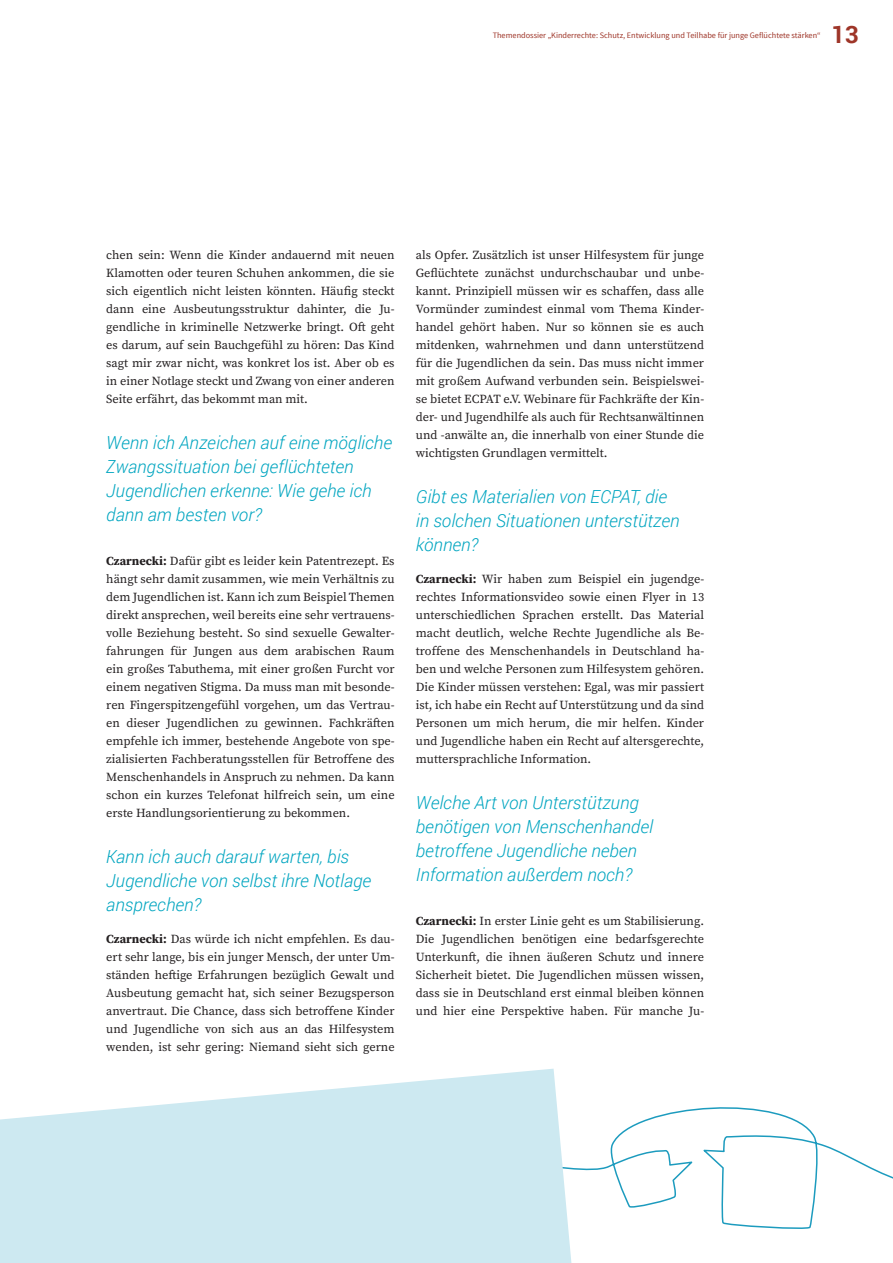
<style>
.page{position:relative;width:893px;height:1263px;background:#fff}
.page>*{position:absolute;margin:0;border:0;box-sizing:border-box;transform-origin:0 0}
.t1{font:700 24px "Roboto";color:#9e3528}
.t2{font:italic 300 18px/24px "Roboto";color:#00a5c0}
.t3{font:12.3px/18px "Source Serif Pro";color:#231f20;text-align:justify}
.t4{font:8.25px "Source Sans Pro";color:#9e3528}
.s1{font-weight:700}
</style>
<div class="page">
<svg style="left:571px;top:1107px;width:322px;height:122px"></svg>
<svg style="left:0;top:1069px;width:571px;height:194px;background:#d4ecf2"></svg>
<p class="t4" style="left:493px;top:30px;width:329px">Themendossier „Kinderrechte: Schutz, Entwicklung und Teilhabe für junge Geflüchtete stärken“</p>
<h1 class="t1" style="left:831px;top:17px;width:29px">13</h1>
<p class="t3" style="left:106px;top:246px;width:290px">chen sein: Wenn die Kinder andauernd mit neuen Klamotten oder teuren Schuhen ankommen, die sie sich eigentlich nicht leisten könnten. Häufig steckt dann eine Ausbeutungsstruktur dahinter, die Ju&shy;gendliche in kriminelle Netzwerke bringt. Oft geht es darum, auf sein Bauchgefühl zu hören: Das Kind sagt mir zwar nicht, was konkret los ist. Aber ob es in einer Notlage steckt und Zwang von einer anderen Seite erfährt, das bekommt man mit.</p>
<h2 class="t2" style="left:106px;top:430px;width:287px">Wenn ich Anzeichen auf eine mögliche<br>Zwangssituation bei geflüchteten<br>Jugendlichen erkenne: Wie gehe ich dann am besten vor?</h2>
<p class="t3" style="left:106px;top:552px;width:290px"><span class="s1">Czarnecki:</span> Dafür gibt es leider kein Patentrezept. Es hängt sehr damit zusammen, wie mein Verhältnis zu dem Jugendlichen ist. Kann ich zum Beispiel Themen direkt ansprechen, weil bereits eine sehr vertrauens&shy;volle Beziehung besteht. So sind sexuelle Gewalter&shy;fahrungen für Jungen aus dem arabischen Raum ein großes Tabuthema, mit einer großen Furcht vor einem negativen Stigma. Da muss man mit besonde&shy;ren Fingerspitzengefühl vorgehen, um das Vertrau&shy;en dieser Jugendlichen zu gewinnen. Fachkräften empfehle ich immer, bestehende Angebote von spe&shy;zialisierten Fachberatungsstellen für Betroffene des Menschenhandels in Anspruch zu nehmen. Da kann schon ein kurzes Telefonat hilfreich sein, um eine erste Handlungsorientierung zu bekommen.</p>
<h2 class="t2" style="left:106px;top:844px;width:267px">Kann ich auch darauf warten, bis<br>Jugendliche von selbst ihre Notlage ansprechen?</h2>
<p class="t3" style="left:106px;top:930px;width:290px"><span class="s1">Czarnecki:</span> Das würde ich nicht empfehlen. Es dau&shy;ert sehr lange, bis ein junger Mensch, der unter Um&shy;ständen heftige Erfahrungen bezüglich Gewalt und Ausbeutung gemacht hat, sich seiner Bezugsperson anvertraut. Die Chance, dass sich betroffene Kinder und Jugendliche von sich aus an das Hilfesystem wenden, ist sehr gering: Niemand sieht sich gerne</p>
<p class="t3" style="left:416px;top:246px;width:290px">als Opfer. Zusätzlich ist unser Hilfesystem für junge Geflüchtete zunächst undurchschaubar und unbe&shy;kannt. Prinzipiell müssen wir es schaffen, dass alle Vormünder zumindest einmal vom Thema Kinder&shy;handel gehört haben. Nur so können sie es auch mitdenken, wahrnehmen und dann unterstützend für die Jugendlichen da sein. Das muss nicht immer mit großem Aufwand verbunden sein. Beispielswei&shy;se bietet ECPAT e.V. Webinare für Fachkräfte der Kin&shy;der- und Jugendhilfe als auch für Rechtsanwältinnen und -anwälte an, die innerhalb von einer Stunde die wichtigsten Grundlagen vermittelt.</p>
<h2 class="t2" style="left:416px;top:484px;width:265px">Gibt es Materialien von ECPAT, die in solchen Situationen unterstützen können?</h2>
<p class="t3" style="left:416px;top:570px;width:290px"><span class="s1">Czarnecki:</span> Wir haben zum Beispiel ein jugendge&shy;rechtes Informationsvideo sowie einen Flyer in 13 unterschiedlichen Sprachen erstellt. Das Material macht deutlich, welche Rechte Jugendliche als Be&shy;troffene des Menschenhandels in Deutschland ha&shy;ben und welche Personen zum Hilfesystem gehören.<br>Die Kinder müssen verstehen: Egal, was mir passiert ist, ich habe ein Recht auf Unterstützung und da sind Personen um mich herum, die mir helfen. Kinder und Jugendliche haben ein Recht auf altersgerechte, muttersprachliche Information.</p>
<h2 class="t2" style="left:416px;top:790px;width:239px">Welche Art von Unterstützung benötigen von Menschenhandel betroffene Jugendliche neben<br>Information außerdem noch?</h2>
<p class="t3" style="left:416px;top:912px;width:290px"><span class="s1">Czarnecki:</span> In erster Linie geht es um Stabilisierung.<br>Die Jugendlichen benötigen eine bedarfsgerechte Unterkunft, die ihnen äußeren Schutz und innere Sicherheit bietet. Die Jugendlichen müssen wissen, dass sie in Deutschland erst einmal bleiben können und hier eine Perspektive haben. Für manche Ju-</p>
</div>
